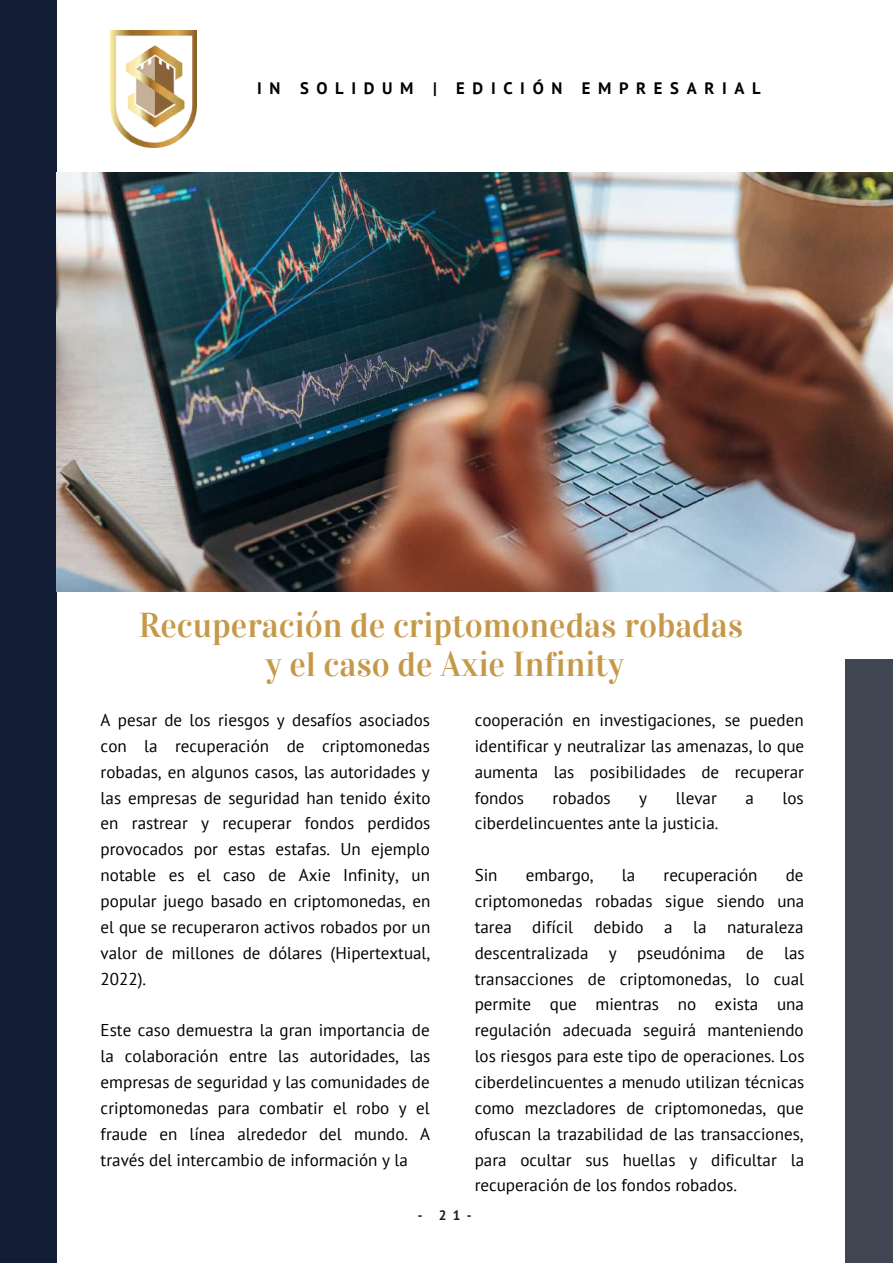
<style>
.page{position:relative;width:893px;height:1264px;background:#fff}
.page>*{position:absolute;margin:0;border:0;box-sizing:border-box;transform-origin:0 0}
.t1{font:34.5px/38.2px "Vidaloka";color:#c6994a;text-align:center}
.t2{font:17.1px/25.8px "PT Sans";color:#000;text-align:justify}
.t3{font:700 16.65px "PT Sans";letter-spacing:.46em;color:#000}
.t4{font:700 13.65px "PT Sans";color:#131d35}
</style>
<div class="page">
<div style="left:845px;top:659px;width:47px;height:603px;background:#3f4652"></div>
<div style="left:0;top:0;width:56px;height:1262px;background:#131d35"></div>
<img style="left:110px;top:31px;width:87px;height:116px">
<img style="left:57px;top:173px;width:835px;height:418px">
<p class="t3" style="left:257px;top:77px;width:505px">IN SOLIDUM | EDICIÓN EMPRESARIAL</p>
<h1 class="t1" style="left:139px;top:606px;width:606px">Recuperación de criptomonedas robadas y el caso de Axie Infinity</h1>
<p class="t2" style="left:101px;top:706px;width:331px">A pesar de los riesgos y desafíos asociados con la recuperación de criptomonedas robadas, en algunos casos, las autoridades y las empresas de seguridad han tenido éxito en rastrear y recuperar fondos perdidos provocados por estas estafas. Un ejemplo notable es el caso de Axie Infinity, un popular juego basado en criptomonedas, en el que se recuperaron activos robados por un valor de millones de dólares (Hipertextual, 2022).</p>
<p class="t2" style="left:101px;top:1017px;width:331px">Este caso demuestra la gran importancia de la colaboración entre las autoridades, las empresas de seguridad y las comunidades de criptomonedas para combatir el robo y el fraude en línea alrededor del mundo. A través del intercambio de información y la</p>
<p class="t2" style="left:474px;top:706px;width:331px">cooperación en investigaciones, se pueden identificar y neutralizar las amenazas, lo que aumenta las posibilidades de recuperar fondos</p>
<p class="t2" style="left:552px;top:784px;width:59px">robados</p>
<p class="t2" style="left:639px;top:784px;width:9px">y</p>
<p class="t2" style="left:675px;top:784px;width:43px">llevar</p>
<p class="t2" style="left:745px;top:784px;width:10px">a</p>
<p class="t2" style="left:782px;top:784px;width:23px">los</p>
<p class="t2" style="left:474px;top:810px;width:245px">ciberdelincuentes ante la justicia.</p>
<p class="t2" style="left:474px;top:861px;width:24px">Sin</p>
<p class="t2" style="left:525px;top:861px;width:69px">embargo,</p>
<p class="t2" style="left:622px;top:861px;width:15px">la</p>
<p class="t2" style="left:663px;top:861px;width:96px">recuperación</p>
<p class="t2" style="left:474px;top:861px;width:331px;text-indent:311px">de criptomonedas robadas sigue siendo una tarea difícil debido a la naturaleza descentralizada y pseudónima de las transacciones de criptomonedas, lo cual permite que mientras no exista una regulación adecuada seguirá manteniendo los riesgos para este tipo de operaciones. Los ciberdelincuentes a menudo utilizan técnicas como mezcladores de criptomonedas, que ofuscan la trazabilidad de las transacciones, para ocultar sus huellas y dificultar la recuperación de los fondos robados.</p>
<p class="t4" style="left:418px;top:1206px;width:55px">- 21-</p>
</div>
